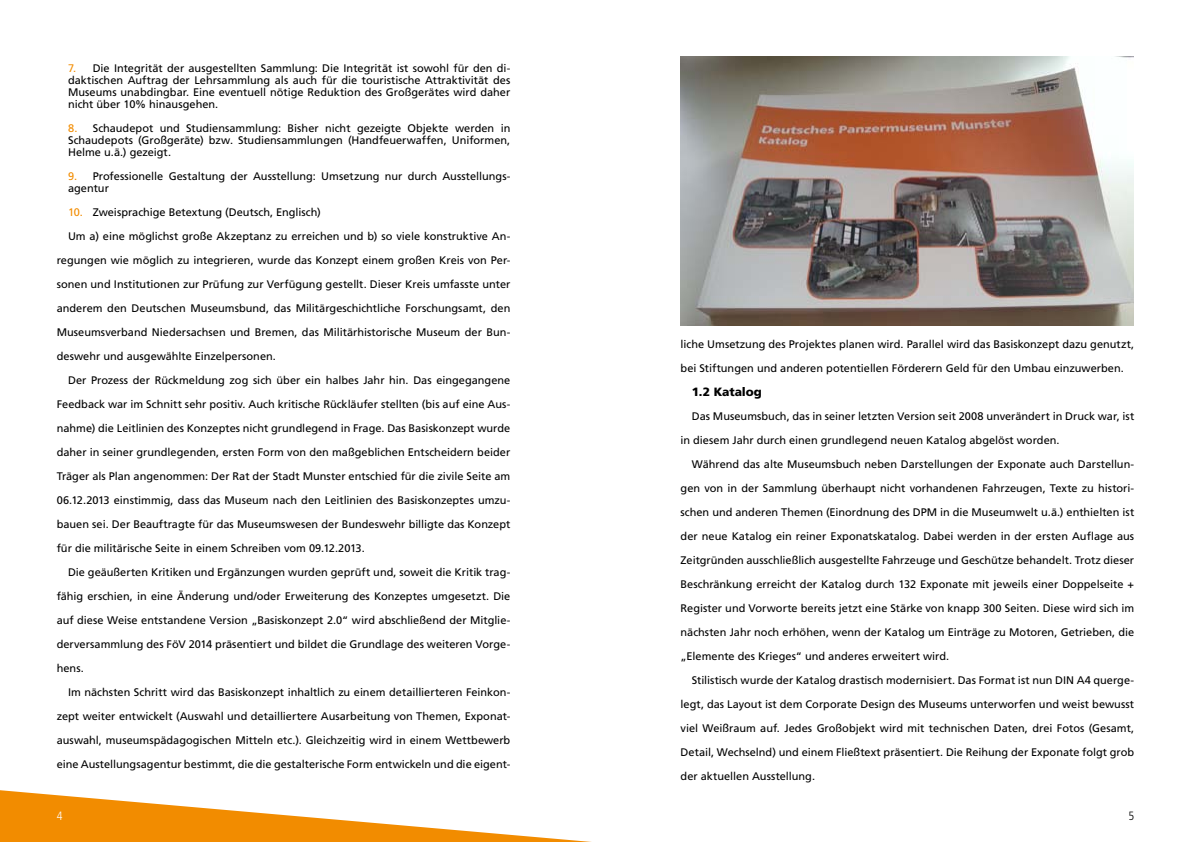
<style>
.page{position:relative;width:1191px;height:842px;background:#fff}
.page>*{position:absolute;margin:0;border:0;box-sizing:border-box;transform-origin:0 0}
.t1{font:900 12px "Frutiger LT Std";letter-spacing:-.01em;color:#000}
.t2{font:300 condensed 12px "Frutiger LT Std";color:#fff}
.t3{font:300 condensed 12px "Frutiger LT Std";color:#000}
.t4{font:11px/24px "Frutiger LT Std";color:#000;text-align:justify}
.s1{color:#f28c00}
</style>
<div class="page">
<svg style="left:0;top:790px;width:592px;height:52px"></svg>
<img style="left:680px;top:57px;width:453px;height:268px">
<p class="t4" style="left:68px;top:62px;width:444px;line-height:12px"><span class="s1">7.</span> Die Integrität der ausgestellten Sammlung: Die Integrität ist sowohl für den di&shy;daktischen Auftrag der Lehrsammlung als auch für die touristische Attraktivität des Museums unabdingbar. Eine eventuell nötige Reduktion des Großgerätes wird daher nicht über 10% hinausgehen.</p>
<p class="t4" style="left:68px;top:122px;width:444px;line-height:12px"><span class="s1">8.</span> Schaudepot und Studiensammlung: Bisher nicht gezeigte Objekte werden in Schaudepots (Großgeräte) bzw. Studiensammlungen (Handfeuerwaffen, Uniformen, Helme u.ä.) gezeigt.</p>
<p class="t4" style="left:68px;top:170px;width:444px;line-height:12px"><span class="s1">9.</span> Professionelle Gestaltung der Ausstellung: Umsetzung nur durch Ausstellungs&shy;agentur</p>
<p class="t4" style="left:68px;top:200px;width:254px"><span class="s1">10.</span> Zweisprachige Betextung (Deutsch, Englisch)</p>
<p class="t4" style="left:68px;top:224px;width:444px">Um a) eine möglichst große Akzeptanz zu erreichen und b) so viele konstruktive An-</p>
<p class="t4" style="left:57px;top:248px;width:455px">regungen wie möglich zu integrieren, wurde das Konzept einem großen Kreis von Per-</p>
<p class="t4" style="left:57px;top:272px;width:455px">sonen und Institutionen zur Prüfung zur Verfügung gestellt. Dieser Kreis umfasste unter</p>
<p class="t4" style="left:57px;top:296px;width:455px">anderem den Deutschen Museumsbund, das Militärgeschichtliche Forschungsamt, den</p>
<p class="t4" style="left:57px;top:320px;width:455px">Museumsverband Niedersachsen und Bremen, das Militärhistorische Museum der Bun-</p>
<p class="t4" style="left:57px;top:344px;width:221px">deswehr und ausgewählte Einzelpersonen.</p>
<p class="t4" style="left:68px;top:368px;width:444px">Der Prozess der Rückmeldung zog sich über ein halbes Jahr hin. Das eingegangene</p>
<p class="t4" style="left:57px;top:392px;width:455px">Feedback war im Schnitt sehr positiv. Auch kritische Rückläufer stellten (bis auf eine Aus-</p>
<p class="t4" style="left:57px;top:416px;width:455px">nahme) die Leitlinien des Konzeptes nicht grundlegend in Frage. Das Basiskonzept wurde</p>
<p class="t4" style="left:57px;top:440px;width:455px">daher in seiner grundlegenden, ersten Form von den maßgeblichen Entscheidern beider</p>
<p class="t4" style="left:57px;top:464px;width:455px">Träger als Plan angenommen: Der Rat der Stadt Munster entschied für die zivile Seite am</p>
<p class="t4" style="left:57px;top:488px;width:455px">06.12.2013 einstimmig, dass das Museum nach den Leitlinien des Basiskonzeptes umzu-</p>
<p class="t4" style="left:57px;top:512px;width:455px">bauen sei. Der Beauftragte für das Museumswesen der Bundeswehr billigte das Konzept</p>
<p class="t4" style="left:57px;top:536px;width:309px">für die militärische Seite in einem Schreiben vom 09.12.2013.</p>
<p class="t4" style="left:68px;top:560px;width:444px">Die geäußerten Kritiken und Ergänzungen wurden geprüft und, soweit die Kritik trag-</p>
<p class="t4" style="left:57px;top:584px;width:455px">fähig erschien, in eine Änderung und/oder Erweiterung des Konzeptes umgesetzt. Die</p>
<p class="t4" style="left:57px;top:608px;width:455px">auf diese Weise entstandene Version „Basiskonzept 2.0“ wird abschließend der Mitglie-</p>
<p class="t4" style="left:57px;top:632px;width:455px">derversammlung des FöV 2014 präsentiert und bildet die Grundlage des weiteren Vorge-</p>
<p class="t4" style="left:57px;top:656px;width:29px">hens.</p>
<p class="t4" style="left:68px;top:680px;width:444px">Im nächsten Schritt wird das Basiskonzept inhaltlich zu einem detaillierteren Feinkon-</p>
<p class="t4" style="left:57px;top:704px;width:455px">zept weiter entwickelt (Auswahl und detailliertere Ausarbeitung von Themen, Exponat-</p>
<p class="t4" style="left:57px;top:728px;width:455px">auswahl, museumspädagogischen Mitteln etc.). Gleichzeitig wird in einem Wettbewerb</p>
<p class="t4" style="left:57px;top:752px;width:455px">eine Austellungsagentur bestimmt, die die gestalterische Form entwickeln und die eigent-</p>
<p class="t4" style="left:680px;top:332px;width:455px">liche Umsetzung des Projektes planen wird. Parallel wird das Basiskonzept dazu genutzt, bei Stiftungen und anderen potentiellen Förderern Geld für den Umbau einzuwerben.</p>
<p class="t1" style="left:692px;top:385px;width:72px">1.2 Katalog</p>
<p class="t4" style="left:680px;top:404px;width:455px;text-indent:11px">Das Museumsbuch, das in seiner letzten Version seit 2008 unverändert in Druck war, ist in diesem Jahr durch einen grundlegend neuen Katalog abgelöst worden.</p>
<p class="t4" style="left:680px;top:452px;width:455px;text-indent:11px">Während das alte Museumsbuch neben Darstellungen der Exponate auch Darstellun&shy;gen von in der Sammlung überhaupt nicht vorhandenen Fahrzeugen, Texte zu histori&shy;schen und anderen Themen (Einordnung des DPM in die Museumwelt u.ä.) enthielten ist der neue Katalog ein reiner Exponatskatalog. Dabei werden in der ersten Auflage aus Zeitgründen ausschließlich ausgestellte Fahrzeuge und Geschütze behandelt. Trotz dieser Beschränkung erreicht der Katalog durch 132 Exponate mit jeweils einer Doppelseite + Register und Vorworte bereits jetzt eine Stärke von knapp 300 Seiten. Diese wird sich im nächsten Jahr noch erhöhen, wenn der Katalog um Einträge zu Motoren, Getrieben, die „Elemente des Krieges“ und anderes erweitert wird.</p>
<p class="t4" style="left:680px;top:668px;width:455px;text-indent:11px">Stilistisch wurde der Katalog drastisch modernisiert. Das Format ist nun DIN A4 querge&shy;legt, das Layout ist dem Corporate Design des Museums unterworfen und weist bewusst viel Weißraum auf. Jedes Großobjekt wird mit technischen Daten, drei Fotos (Gesamt, Detail, Wechselnd) und einem Fließtext präsentiert. Die Reihung der Exponate folgt grob der aktuellen Ausstellung.</p>
<p class="t2" style="left:57px;top:809px;width:7px">4</p>
<p class="t3" style="left:1128px;top:809px;width:7px">5</p>
</div>
